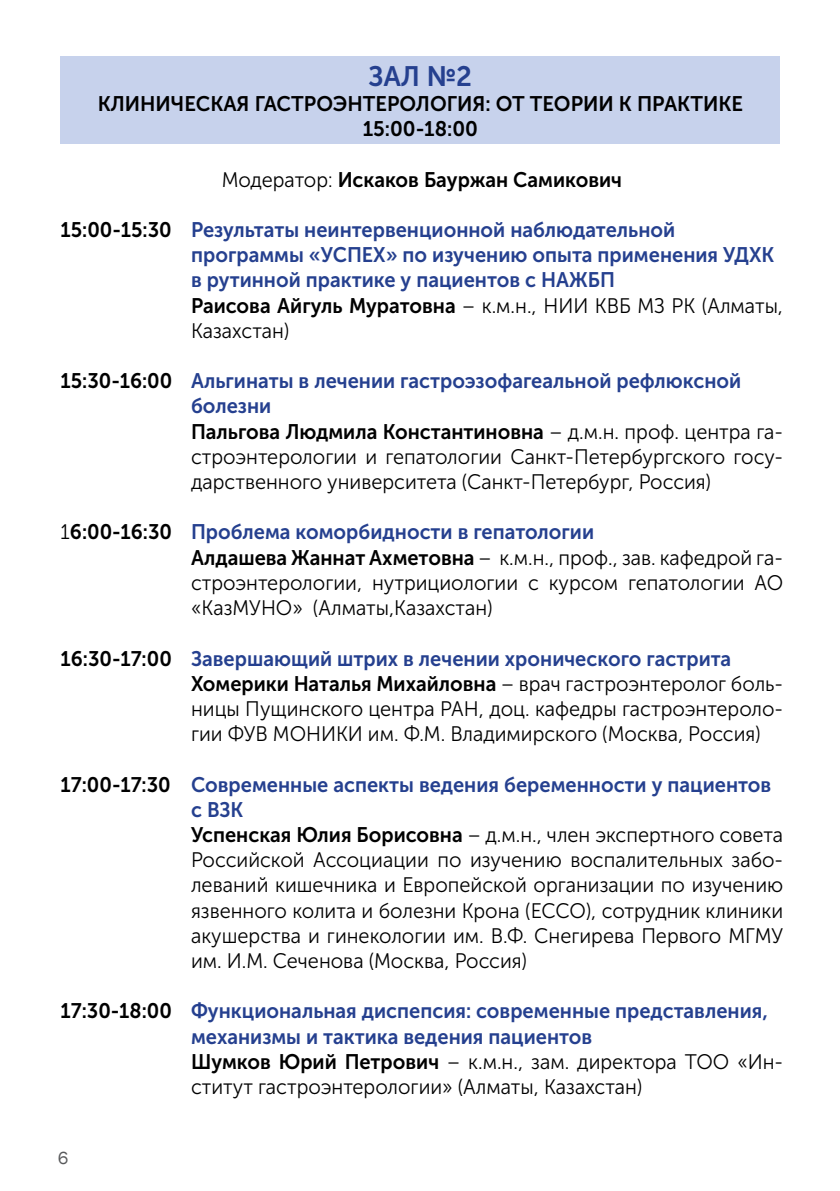
<style>
.page{position:relative;width:840px;height:1191px;background:#fff}
.page>*{position:absolute;margin:0;border:0;box-sizing:border-box;transform-origin:0 0}
.t1{font:28px "Museo Sans Cyrl 700";color:#25408f}
.t2{font:21px/25.2px "Museo Sans Cyrl 300";color:#000;scale:.95 1}
.t3{font:21px/25.2px "Museo Sans Cyrl 700";color:#25408f;scale:.95 1}
.t4{font:21px/25.2px "Museo Sans Cyrl 700";color:#000;text-align:center}
.t5{font:21px "Museo Sans Cyrl 700";color:#000;scale:.95 1}
.t6{font:18px "Franklin Gothic";color:#58595b}
.s1{font-family:"Museo Sans Cyrl 300"}
.s2{color:#000}
.s3{font-family:"Museo Sans Cyrl 700"}
.s4{font-family:"Museo Sans Cyrl 300";color:#000}
</style>
<div class="page">
<div style="left:60px;top:57px;width:719px;height:87px;background:#c7d2ec"></div>
<h1 class="t1" style="left:368px;top:60px;width:105px">ЗАЛ №2</h1>
<p class="t4" style="left:98px;top:91px;width:646px">КЛИНИЧЕСКАЯ ГАСТРОЭНТЕРОЛОГИЯ: ОТ ТЕОРИИ К ПРАКТИКЕ<br>15:00-18:00</p>
<p class="t5" style="left:221px;top:168px;width:423px"><span class="s1">Модератор:</span> Искаков Бауржан Самикович</p>
<p class="t3" style="left:191px;top:217px;width:615px;text-indent:-130px"><span class="s2">15:00-15:30</span> Результаты неинтервенционной наблюдательной программы «УСПЕХ» по изучению опыта применения УДХК в рутинной практике у пациентов с НАЖБП</p>
<p class="t2" style="left:191px;top:293px;width:624px"><span class="s3">Раисова Айгуль Муратовна</span> – к.м.н., НИИ КВБ МЗ РК (Алматы,<br>Казахстан)</p>
<p class="t3" style="left:191px;top:368px;width:624px;text-indent:-130px"><span class="s2">15:30-16:00</span> Альгинаты в лечении гастроэзофагеальной рефлюксной болезни<br><span class="s2">Пальгова Людмила Константиновна</span> <span class="s4">– д.м.н. проф. центра га-</span></p>
<p class="t2" style="left:191px;top:444px;width:624px">строэнтерологии и гепатологии Санкт-Петербургского госу&shy;дарственного университета (Санкт-Петербург, Россия)</p>
<p class="t3" style="left:60px;top:519px;width:563px"><span class="s4">1</span><span class="s2">6:00-16:30</span> Проблема коморбидности в гепатологии</p>
<p class="t2" style="left:191px;top:545px;width:624px;text-align:justify"><span class="s3">Алдашева Жаннат Ахметовна</span> – к.м.н., проф., зав. кафедрой га&shy;строэнтерологии, нутрициологии с курсом гепатологии АО «КазМУНО» (Алматы,Казахстан)</p>
<p class="t3" style="left:191px;top:645px;width:624px;text-indent:-130px"><span class="s2">16:30-17:00</span> Завершающий штрих в лечении хронического гастрита<br><span class="s2">Хомерики Наталья Михайловна</span> <span class="s4">– врач гастроэнтеролог боль-</span></p>
<p class="t2" style="left:191px;top:696px;width:624px">ницы Пущинского центра РАН, доц. кафедры гастроэнтероло&shy;гии ФУВ МОНИКИ им. Ф.М. Владимирского (Москва, Россия)</p>
<p class="t3" style="left:191px;top:771px;width:612px;text-indent:-130px"><span class="s2">17:00-17:30</span> Современные аспекты ведения беременности у пациентов с ВЗК</p>
<p class="t2" style="left:191px;top:822px;width:624px;text-align:justify"><span class="s3">Успенская Юлия Борисовна</span> – д.м.н., член экспертного совета Российской Ассоциации по изучению воспалительных забо&shy;леваний кишечника и Европейской организации по изучению язвенного колита и болезни Крона (ECCO), сотрудник клиники акушерства и гинекологии им. В.Ф. Снегирева Первого МГМУ им. И.М. Сеченова (Москва, Россия)</p>
<p class="t3" style="left:191px;top:998px;width:608px;text-indent:-130px"><span class="s2">17:30-18:00</span> Функциональная диспепсия: современные представления, механизмы и тактика ведения пациентов</p>
<p class="t2" style="left:191px;top:1049px;width:624px"><span class="s3">Шумков Юрий Петрович</span> – к.м.н., зам. директора ТОО «Ин&shy;ститут гастроэнтерологии» (Алматы, Казахстан)</p>
<p class="t6" style="left:58px;top:1146px;width:12px">6</p>
</div>
